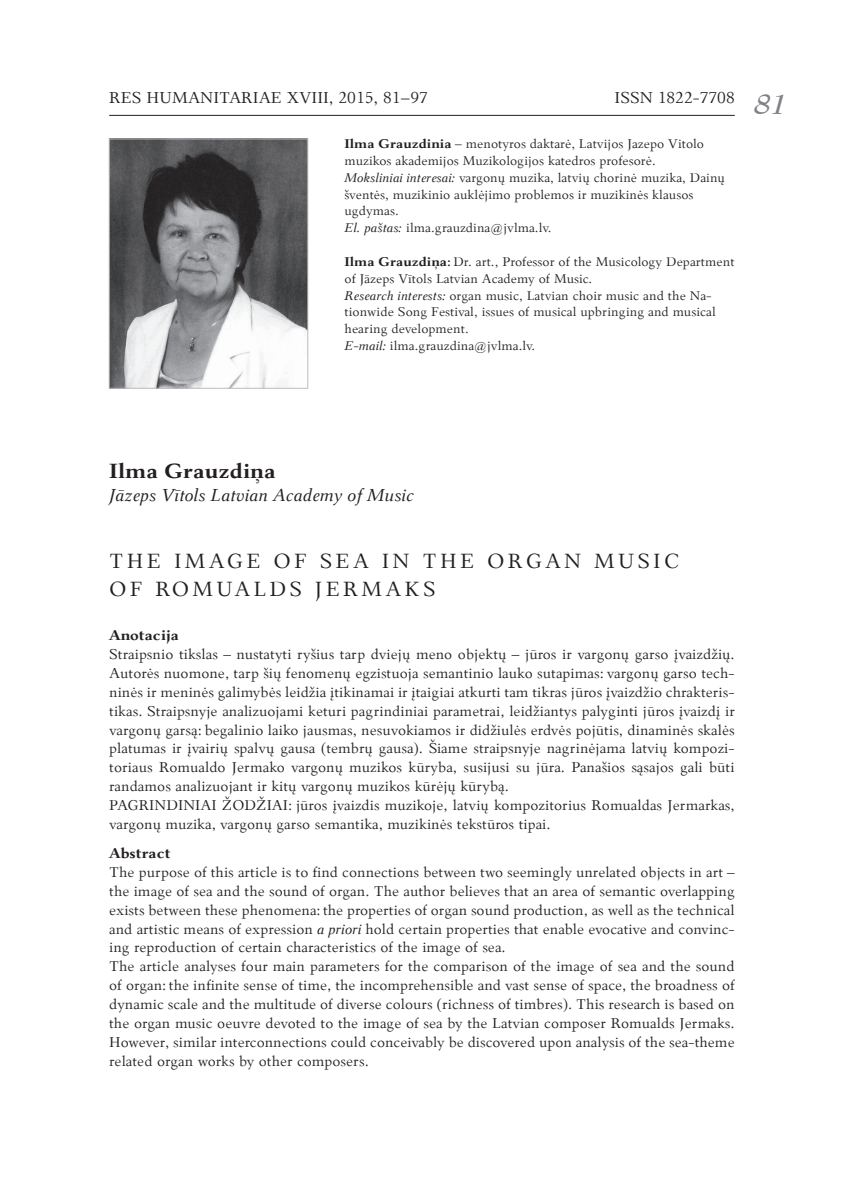
<style>
.page{position:relative;width:844px;height:1191px;background:#fff}
.page>*{position:absolute;margin:0;border:0;box-sizing:border-box;transform-origin:0 0}
.t1{font:italic 28px "Bernhard Mod BT Bold";color:#808285}
.t2{font:22.75px/27.3px "Palemonas";letter-spacing:.14em;color:#231f20}
.t3{font:700 22.75px "Palemonas";color:#231f20}
.t4{font:italic 19.25px "Palemonas";color:#231f20}
.t5{font:17.5px "Palemonas";color:#231f20}
.t6{font:15.75px/18.9px "Palemonas";color:#231f20}
.t7{font:700 15.75px "Palemonas";color:#231f20}
.t8{font:14px/16.8px "Palemonas";color:#231f20}
.s1{font-weight:700}
.s2{font-style:italic}
</style>
<div class="page">
<hr style="left:109px;top:115px;width:625px;height:1px;background:#231f20">
<img style="left:111px;top:141px;width:195px;height:245px">
<div style="left:109px;top:139px;width:199px;height:249px;border:1px solid #bcbdc0"></div>
<p class="t5" style="left:109px;top:86px;width:320px">RES HUMANITARIAE XVIII, 2015, 81–97</p>
<p class="t5" style="left:614px;top:86px;width:122px">ISSN 1822-7708</p>
<p class="t8" style="left:344px;top:135px;width:382px"><span class="s1">Ilma Grauzdinia</span> – menotyros daktarė, Latvijos Jazepo Vitolo muzikos akademijos Muzikologijos katedros profesorė.<br><span class="s2">Moksliniai interesai:</span> vargonų muzika, latvių chorinė muzika, Dainų šventės, muzikinio auklėjimo problemos ir muzikinės klausos ugdymas.<br><span class="s2">El. paštas:</span> ilma.grauzdina@jvlma.lv.</p>
<p class="t8" style="left:344px;top:253px;width:391px"><span class="s1">Ilma Grauzdiņa:</span> Dr. art., Professor of the Musicology Department of Jāzeps Vītols Latvian Academy of Music.<br><span class="s2">Research interests:</span> organ music, Latvian choir music and the Na&shy;tionwide Song Festival, issues of musical upbringing and musical hearing development.<br><span class="s2">E-mail:</span> ilma.grauzdina@jvlma.lv.</p>
<h1 class="t1" style="left:754px;top:87px;width:34px">81</h1>
<h2 class="t3" style="left:109px;top:456px;width:168px">Ilma Grauzdiņa</h2>
<p class="t4" style="left:109px;top:483px;width:306px">Jāzeps Vītols Latvian Academy of Music</p>
<h2 class="t2" style="left:109px;top:547px;width:572px">THE IMAGE OF SEA IN THE ORGAN MUSIC<br>OF ROMUALDS JERMAKS</h2>
<p class="t7" style="left:109px;top:625px;width:71px">Anotacija</p>
<p class="t6" style="left:109px;top:644px;width:627px">Straipsnio tikslas – nustatyti ryšius tarp dviejų meno objektų – jūros ir vargonų garso įvaizdžių.<br>Autorės nuomone, tarp šių fenomenų egzistuoja semantinio lauko sutapimas: vargonų garso tech&shy;ninės ir meninės galimybės leidžia įtikinamai ir įtaigiai atkurti tam tikras jūros įvaizdžio chrakteris&shy;tikas. Straipsnyje analizuojami keturi pagrindiniai parametrai, leidžiantys palyginti jūros įvaizdį ir vargonų garsą: begalinio laiko jausmas, nesuvokiamos ir didžiulės erdvės pojūtis, dinaminės skalės platumas ir įvairių spalvų gausa (tembrų gausa). Šiame straipsnyje nagrinėjama latvių kompozi&shy;toriaus Romualdo Jermako vargonų muzikos kūryba, susijusi su jūra. Panašios sąsajos gali būti randamos analizuojant ir kitų vargonų muzikos kūrėjų kūrybą.<br>PAGRINDINIAI ŽODŽIAI: jūros įvaizdis muzikoje, latvių kompozitorius Romualdas Jermarkas, vargonų muzika, vargonų garso semantika, muzikinės tekstūros tipai.</p>
<p class="t7" style="left:109px;top:842px;width:63px">Abstract</p>
<p class="t6" style="left:109px;top:862px;width:627px">The purpose of this article is to find connections between two seemingly unrelated objects in art – the image of sea and the sound of organ. The author believes that an area of semantic overlapping exists between these phenomena: the properties of organ sound production, as well as the technical and artistic means of expression <span class="s2">a priori</span> hold certain properties that enable evocative and convinc&shy;ing reproduction of certain characteristics of the image of sea.<br>The article analyses four main parameters for the comparison of the image of sea and the sound of organ: the infinite sense of time, the incomprehensible and vast sense of space, the broadness of dynamic scale and the multitude of diverse colours (richness of timbres). This research is based on the organ music oeuvre devoted to the image of sea by the Latvian composer Romualds Jermaks.<br>However, similar interconnections could conceivably be discovered upon analysis of the sea-theme related organ works by other composers.</p>
</div>
